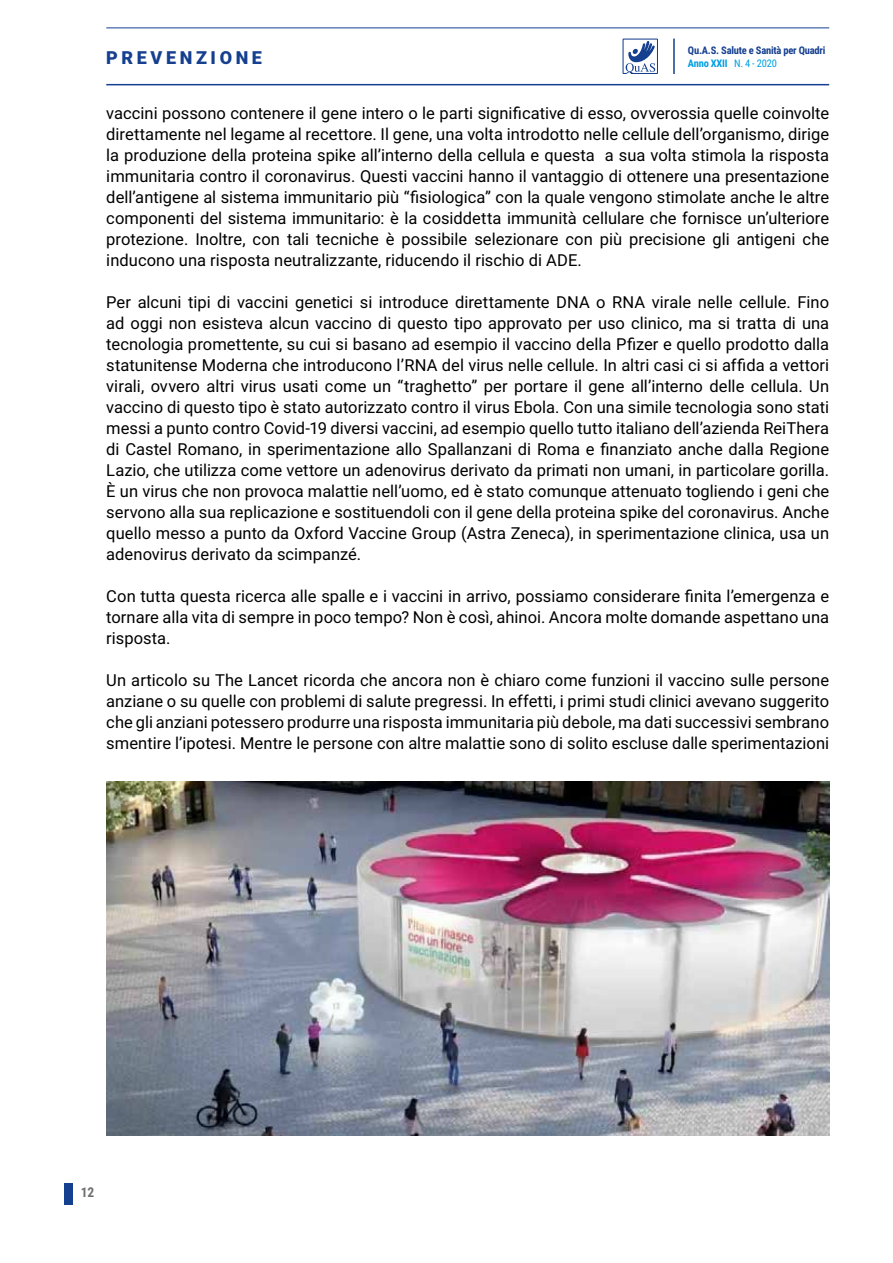
<style>
.page{position:relative;width:893px;height:1263px;background:#fff}
.page>*{position:absolute;margin:0;border:0;box-sizing:border-box;transform-origin:0 0}
.t1{font:900 18px "Roboto";letter-spacing:.2em;color:#153f8f}
.t2{font:16.5px/21px "Roboto";color:#000;text-align:justify}
.t3{font:700 13.5px "Roboto Condensed";color:#706f6f}
.t4{font:700 10.5px/12.6px "Roboto Condensed";letter-spacing:-.02em;color:#153f8f}
.s1{color:#009fe3}
.s2{font-weight:400;color:#009fe3}
</style>
<div class="page">
<div style="left:64px;top:1183px;width:8px;height:21px;background:#153f8f"></div>
<hr style="left:106px;top:84px;width:723px;height:1px;background:#153f8f">
<hr style="left:106px;top:28px;width:723px;height:1px;background:#153f8f">
<svg style="left:622px;top:39px;width:36px;height:35px"></svg>
<hr style="left:673px;top:39px;width:2px;height:35px;background:#153f8f">
<img style="left:106px;top:781px;width:723px;height:354px">
<p class="t1" style="left:106px;top:45px;width:157px">PREVENZIONE</p>
<p class="t4" style="left:688px;top:44px;width:139px">Qu.A.S. Salute e Sanità per Quadri<br><span class="s1">Anno XXII</span> <span class="s2">N. 4 - 2020</span></p>
<p class="t2" style="left:106px;top:102px;width:724px">vaccini possono contenere il gene intero o le parti significative di esso, ovverossia quelle coinvolte direttamente nel legame al recettore. Il gene, una volta introdotto nelle cellule dell’organismo, dirige la produzione della proteina spike all’interno della cellula e questa a sua volta stimola la risposta immunitaria contro il coronavirus. Questi vaccini hanno il vantaggio di ottenere una presentazione dell’antigene al sistema immunitario più “fisiologica” con la quale vengono stimolate anche le altre componenti del sistema immunitario: è la cosiddetta immunità cellulare che fornisce un’ulteriore protezione. Inoltre, con tali tecniche è possibile selezionare con più precisione gli antigeni che inducono una risposta neutralizzante, riducendo il rischio di ADE.</p>
<p class="t2" style="left:106px;top:291px;width:724px">Per alcuni tipi di vaccini genetici si introduce direttamente DNA o RNA virale nelle cellule. Fino ad oggi non esisteva alcun vaccino di questo tipo approvato per uso clinico, ma si tratta di una tecnologia promettente, su cui si basano ad esempio il vaccino della Pfizer e quello prodotto dalla statunitense Moderna che introducono l’RNA del virus nelle cellule. In altri casi ci si affida a vettori virali, ovvero altri virus usati come un “traghetto” per portare il gene all’interno delle cellula. Un vaccino di questo tipo è stato autorizzato contro il virus Ebola. Con una simile tecnologia sono stati messi a punto contro Covid-19 diversi vaccini, ad esempio quello tutto italiano dell’azienda ReiThera di Castel Romano, in sperimentazione allo Spallanzani di Roma e finanziato anche dalla Regione Lazio, che utilizza come vettore un adenovirus derivato da primati non umani, in particolare gorilla.<br>È un virus che non provoca malattie nell’uomo, ed è stato comunque attenuato togliendo i geni che servono alla sua replicazione e sostituendoli con il gene della proteina spike del coronavirus. Anche quello messo a punto da Oxford Vaccine Group (Astra Zeneca), in sperimentazione clinica, usa un adenovirus derivato da scimpanzé.</p>
<p class="t2" style="left:106px;top:585px;width:724px">Con tutta questa ricerca alle spalle e i vaccini in arrivo, possiamo considerare finita l’emergenza e tornare alla vita di sempre in poco tempo? Non è così, ahinoi. Ancora molte domande aspettano una risposta.</p>
<p class="t2" style="left:106px;top:669px;width:724px">Un articolo su The Lancet ricorda che ancora non è chiaro come funzioni il vaccino sulle persone anziane o su quelle con problemi di salute pregressi. In effetti, i primi studi clinici avevano suggerito che gli anziani potessero produrre una risposta immunitaria più debole, ma dati successivi sembrano smentire l’ipotesi. Mentre le persone con altre malattie sono di solito escluse dalle sperimentazioni</p>
<p class="t3" style="left:81px;top:1182px;width:15px">12</p>
</div>
